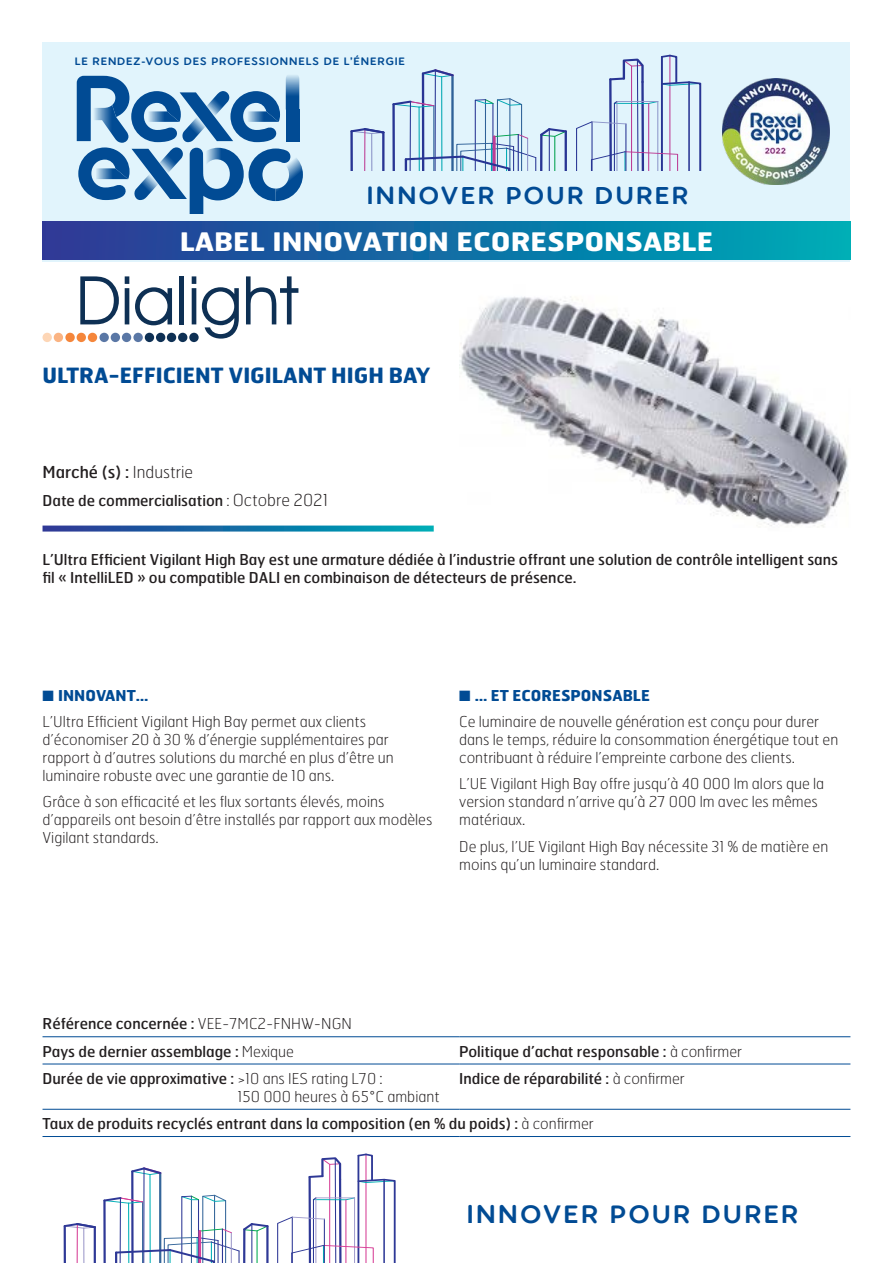
<style>
.page{position:relative;width:893px;height:1263px;background:#fff}
.page>*{position:absolute;margin:0;border:0;box-sizing:border-box;transform-origin:0 0}
.t1{font:700 25.5px "Hermes";color:#fff;scale:1.1 1}
.t2{font:600 25.2px "Rexel Type Beta";letter-spacing:.1em;color:#014b94}
.t3{font:600 24.45px "Rexel Type Beta";letter-spacing:.1em;color:#014b94}
.t4{font:700 21px "Hermes";color:#014b94}
.t5{font:16.5px "Hermes";color:#231f20}
.t6{font:100 15px/18px "Hermes";color:#231f20}
.t7{font:15px/18px "Hermes";color:#231f20}
.t8{font:700 15px "Hermes";color:#014b94}
.t9{font:600 10.8px "Rexel Type Beta";letter-spacing:.085em;color:#014b94}
.s1{font-weight:100}
.s2{font-weight:100;font-size:16.5px}
.s3{font-weight:400}
</style>
<div class="page">
<svg style="left:63px;top:1153px;width:333px;height:110px"></svg>
<hr style="left:257px;top:1231px;width:1px;height:32px;background:#00aa4f">
<div style="left:43px;top:42px;width:807px;height:219px;background:#e1f4fc"></div>
<div style="left:43px;top:221px;width:807px;height:38px;background:linear-gradient(to right,#2b3595,#00abb7)"></div>
<svg style="left:77px;top:75px;width:226px;height:139px"></svg>
<svg style="left:350px;top:54px;width:352px;height:116px"></svg>
<hr style="left:554px;top:136px;width:1px;height:34px;background:#00aa4f">
<img style="left:723px;top:79px;width:106px;height:106px">
<img style="left:459px;top:296px;width:390px;height:231px">
<svg style="left:80px;top:276px;width:39px;height:48px"></svg>
<svg style="left:125px;top:276px;width:4px;height:48px"></svg>
<svg style="left:135px;top:287px;width:37px;height:38px"></svg>
<div style="left:179px;top:276px;width:5px;height:48px;background:#0e3054"></div>
<svg style="left:192px;top:276px;width:4px;height:48px"></svg>
<svg style="left:202px;top:287px;width:37px;height:52px"></svg>
<svg style="left:246px;top:276px;width:52px;height:48px"></svg>
<div style="left:178px;top:333px;width:9px;height:9px;background:#0e3054;border-radius:50%"></div>
<div style="left:189px;top:333px;width:10px;height:9px;background:#0e3054;border-radius:50%"></div>
<div style="left:167px;top:333px;width:9px;height:9px;background:#0e3054;border-radius:50%"></div>
<div style="left:145px;top:333px;width:9px;height:9px;background:#0e3054;border-radius:50%"></div>
<div style="left:133px;top:333px;width:10px;height:9px;background:#5a77a5;border-radius:50%"></div>
<div style="left:156px;top:333px;width:9px;height:9px;background:#0e3054;border-radius:50%"></div>
<div style="left:111px;top:333px;width:9px;height:9px;background:#5a77a5;border-radius:50%"></div>
<div style="left:99px;top:333px;width:10px;height:9px;background:#5a77a5;border-radius:50%"></div>
<div style="left:122px;top:333px;width:9px;height:9px;background:#5a77a5;border-radius:50%"></div>
<div style="left:77px;top:333px;width:9px;height:9px;background:#f5863b;border-radius:50%"></div>
<div style="left:65px;top:333px;width:10px;height:9px;background:#f5863b;border-radius:50%"></div>
<div style="left:88px;top:333px;width:9px;height:9px;background:#f5863b;border-radius:50%"></div>
<div style="left:43px;top:333px;width:9px;height:9px;background:#fdd6b6;border-radius:50%"></div>
<div style="left:54px;top:333px;width:9px;height:9px;background:#fab382;border-radius:50%"></div>
<svg style="left:43px;top:525px;width:391px;height:6px;background:#277dad"></svg>
<hr style="left:43px;top:1036px;width:416px;height:1px;background:#014b94">
<hr style="left:459px;top:1036px;width:391px;height:1px;background:#014b94">
<hr style="left:43px;top:1064px;width:416px;height:1px;background:#014b94">
<hr style="left:459px;top:1064px;width:391px;height:1px;background:#014b94">
<hr style="left:43px;top:1109px;width:416px;height:1px;background:#014b94">
<hr style="left:459px;top:1109px;width:391px;height:1px;background:#014b94">
<hr style="left:43px;top:1136px;width:416px;height:1px;background:#014b94">
<hr style="left:459px;top:1136px;width:391px;height:1px;background:#014b94">
<p class="t9" style="left:75px;top:55px;width:332px">LE RENDEZ-VOUS DES PROFESSIONNELS DE L’ÉNERGIE</p>
<h3 class="t3" style="left:367px;top:182px;width:323px">INNOVER POUR DURER</h3>
<h1 class="t1" style="left:180px;top:225px;width:487px">LABEL INNOVATION ECORESPONSABLE</h1>
<p class="t4" style="left:43px;top:362px;width:389px">ULTRA-EFFICIENT VIGILANT HIGH BAY</p>
<p class="t5" style="left:43px;top:462px;width:152px">Marché (s) : <span class="s1">Industrie</span></p>
<p class="t7" style="left:43px;top:492px;width:288px">Date de commercialisation <span class="s1">:</span> <span class="s2">Octobre 2021</span></p>
<p class="t7" style="left:43px;top:550px;width:797px">L’Ultra Efficient Vigilant High Bay est une armature dédiée à l’industrie offrant une solution de contrôle intelligent sans fil « IntelliLED » ou compatible DALI en combinaison de détecteurs de présence.</p>
<p class="t8" style="left:43px;top:686px;width:107px">■ INNOVANT…</p>
<p class="t8" style="left:459px;top:686px;width:192px">■ … ET ECORESPONSABLE</p>
<p class="t6" style="left:43px;top:712px;width:353px">L’Ultra Efficient Vigilant High Bay permet aux clients d’économiser 20 à 30 % d’énergie supplémentaires par rapport à d’autres solutions du marché en plus d’être un luminaire robuste avec une garantie de 10 ans.</p>
<p class="t6" style="left:43px;top:792px;width:392px">Grâce à son efficacité et les flux sortants élevés, moins d’appareils ont besoin d’être installés par rapport aux modèles<br>Vigilant standards.</p>
<p class="t6" style="left:459px;top:712px;width:381px">Ce luminaire de nouvelle génération est conçu pour durer dans le temps, réduire la consommation énergétique tout en contribuant à réduire l’empreinte carbone des clients.</p>
<p class="t6" style="left:459px;top:774px;width:366px">L’UE Vigilant High Bay offre jusqu’à 40 000 lm alors que la version standard n’arrive qu’à 27 000 lm avec les mêmes matériaux.</p>
<p class="t6" style="left:459px;top:837px;width:371px">De plus, l’UE Vigilant High Bay nécessite 31 % de matière en moins qu’un luminaire standard.</p>
<p class="t7" style="left:43px;top:1014px;width:311px">Référence concernée : <span class="s1">VEE-7MC2-FNHW-NGN</span></p>
<p class="t7" style="left:43px;top:1042px;width:253px">Pays de dernier assemblage : <span class="s1">Mexique</span></p>
<p class="t7" style="left:459px;top:1042px;width:284px">Politique d’achat responsable : <span class="s1">à confirmer</span></p>
<p class="t6" style="left:237px;top:1069px;width:204px;text-indent:-195px"><span class="s3">Durée de vie approximative :</span> &gt;10 ans IES rating L70 :<br>150 000 heures à 65°C ambiant</p>
<p class="t7" style="left:459px;top:1069px;width:227px">Indice de réparabilité : <span class="s1">à confirmer</span></p>
<p class="t7" style="left:43px;top:1114px;width:553px">Taux de produits recyclés entrant dans la composition (en % du poids) : <span class="s1">à confirmer</span></p>
<h2 class="t2" style="left:467px;top:1199px;width:333px">INNOVER POUR DURER</h2>
</div>
